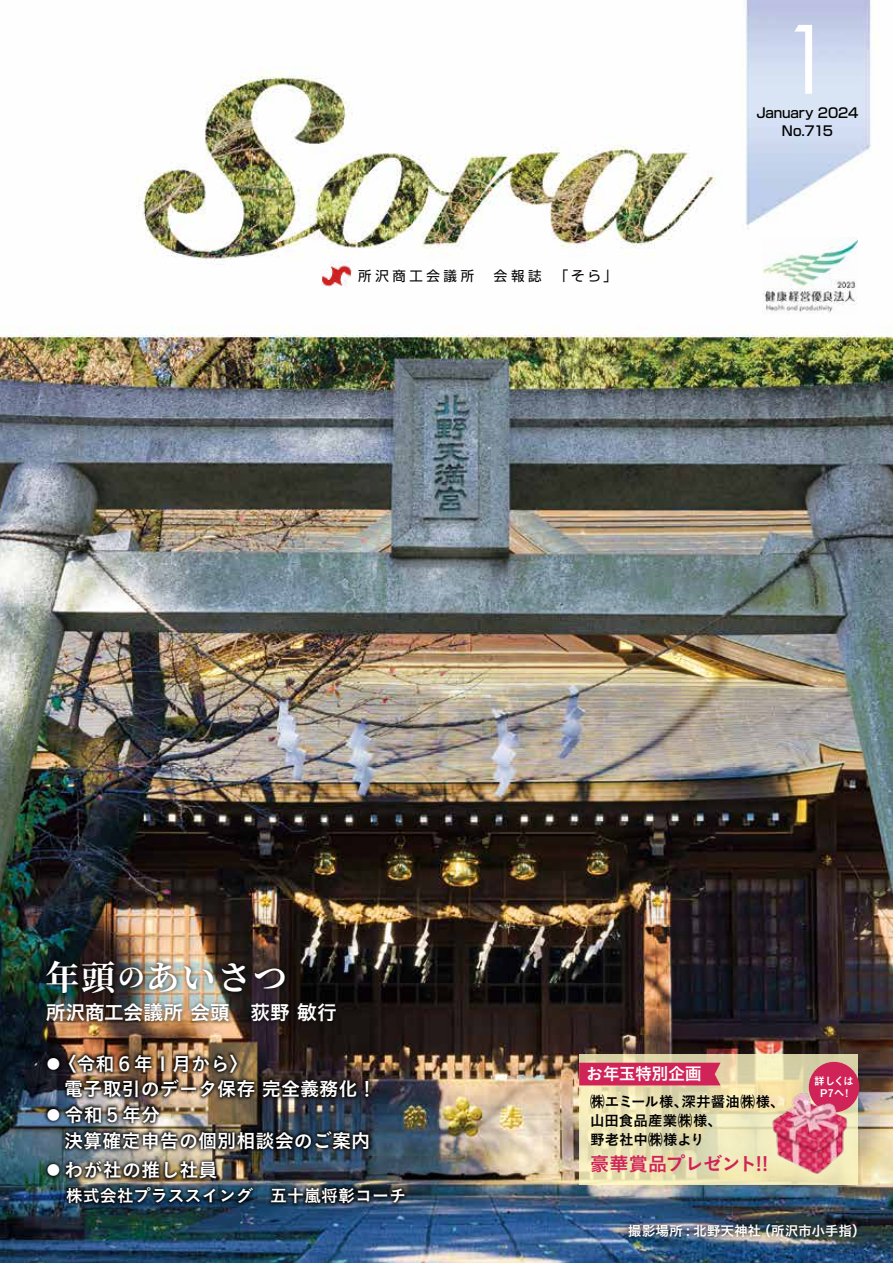
<style>
.page{position:relative;width:893px;height:1263px;background:#fff}
.page>*{position:absolute;margin:0;border:0;box-sizing:border-box;transform-origin:0 0}
.t1{font:96px "Century Gothic Pro";color:#fff}
.t2{font:700 34.05px "Source Han Serif";letter-spacing:.05em;color:#fff}
.t3{font:20.25px "Koburina Go Std N W6";letter-spacing:-.02em;color:#fff}
.t4{font:19.2px/25.5px "Koburina Go Std W6";color:#fff}
.t5{font:19.2px "Koburina Go Std N W6";letter-spacing:-.03em;color:#d02357}
.t6{font:16.95px "Koburina Go Std W6";color:#fff}
.t7{font:16.95px "Koburina Go Std N W6";letter-spacing:-.03em;color:#fff}
.t8{font:14.55px/19px "Koburina Go Std N W6";color:#000}
.t9{font:13.8px "Koburina Go Std W6";letter-spacing:-.015em;color:#fff}
.t10{font:500 13.5px/18px "Shin Go Pro";letter-spacing:-.015em;color:#000;text-align:center}
.t11{font:13.5px "Shin Go Pro";letter-spacing:.265em;color:#000}
.t12{font:10.65px/11.6px "M Num Midashi Go MB31";letter-spacing:-.01em;color:#fff;text-align:center}
.s1{font-size:27.15px}
.s2{font-size:13.35px}
</style>
<div class="page">
<img style="left:0;top:0;width:893px;height:1263px">
<div style="left:42px;top:956px;width:299px;height:70px;background:#000;opacity:.75"></div>
<img style="left:321px;top:260px;width:31px;height:30px">
<img style="left:762px;top:238px;width:95px;height:76px">
<div style="left:624px;top:1219px;width:237px;height:23px;background:#000;opacity:.75"></div>
<img style="left:43px;top:1050px;width:366px;height:158px">
<svg style="left:579px;top:1054px;width:278px;height:131px"></svg>
<div style="left:809px;top:1062px;width:50px;height:50px;background:#d02357;border-radius:50%"></div>
<img style="left:768px;top:1090px;width:84px;height:85px">
<div style="left:579px;top:1063px;width:141px;height:22px;background:#d02357"></div>
<h1 class="t1" style="left:781px;top:1px;width:55px">1</h1>
<p class="t11" style="left:358px;top:265px;width:260px">所沢商工会議所　会報誌　「そら」</p>
<p class="t10" style="left:756px;top:102px;width:103px">January 2024<br>No.715</p>
<h2 class="t2" style="left:45px;top:958px;width:243px">年頭<span class="s1">の</span>あいさつ</h2>
<p class="t3" style="left:45px;top:997px;width:293px">所沢商工会議所 会頭　荻野 敏行</p>
<p class="t4" style="left:47px;top:1051px;width:331px"><span class="s2">●</span>〈令和６年１月から〉<br>　電子取引のデータ保存 完全義務化！</p>
<p class="t4" style="left:47px;top:1102px;width:325px"><span class="s2">●</span> 令和５年分<br>　決算確定申告の個別相談会のご案内</p>
<p class="t4" style="left:47px;top:1158px;width:172px"><span class="s2">●</span> わが社の推し社員</p>
<p class="t6" style="left:66px;top:1182px;width:342px">株式会社プラススイング　五十嵐将彰コーチ</p>
<p class="t7" style="left:586px;top:1061px;width:117px">お年玉特別企画</p>
<p class="t8" style="left:590px;top:1093px;width:196px">㈱エミール様、深井醤油㈱様、山田食品産業㈱様、<br>野老社中㈱様より</p>
<p class="t5" style="left:590px;top:1148px;width:180px">豪華賞品プレゼント!!</p>
<p class="t12" style="left:814px;top:1074px;width:41px">詳しくは<br>P7へ!</p>
<p class="t9" style="left:628px;top:1220px;width:239px">撮影場所 : 北野天神社（所沢市小手指）</p>
</div>
